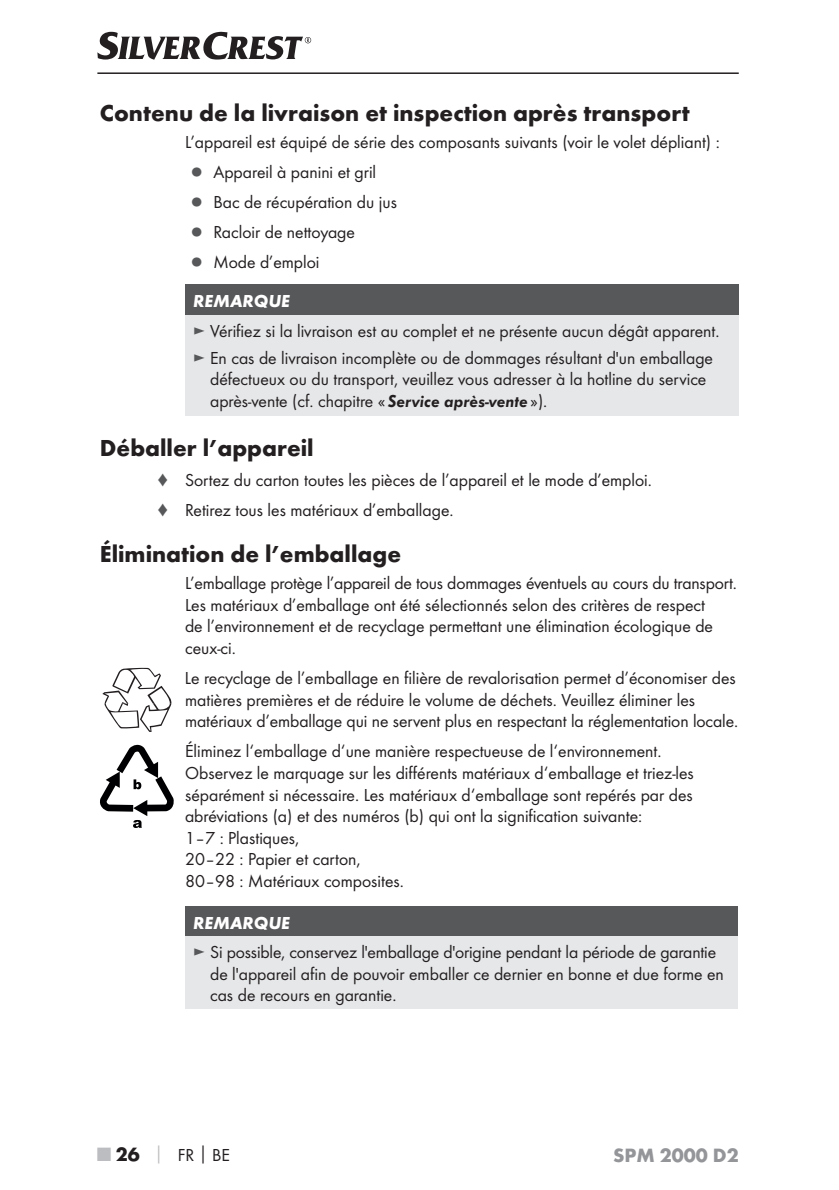
<style>
.page{position:relative;width:839px;height:1190px;background:#fff}
.page>*{position:absolute;margin:0;border:0;box-sizing:border-box;transform-origin:0 0}
.t1{font:700 24px "Futura";color:#231f20}
.t2{font:700 20px "Futura";color:#939598}
.t3{font:18px/21.6px "Futura Boo";color:#231f20}
.t4{font:italic 700 18px "Futura";color:#fff}
.s1{color:#57585a}
.s2{font-family:"Futura Dem Obl"}
.s3{font-family:"Futura";font-weight:700;font-size:20px;color:#bcbdc0}
.s4{font-family:"Futura";font-weight:700;font-size:20px}
.s5{font-family:"Futura";font-weight:700;color:#bcbdc0}
</style>
<div class="page">
<hr style="left:97px;top:72px;width:641px;height:2px;background:#231f20">
<svg style="left:97px;top:32px;width:214px;height:28px"></svg>
<div style="left:185px;top:285px;width:552px;height:30px;background:#57585a"></div>
<div style="left:185px;top:315px;width:552px;height:100px;background:#e6e7e9"></div>
<svg style="left:102px;top:667px;width:69px;height:65px"></svg>
<svg style="left:100px;top:745px;width:74px;height:83px"></svg>
<div style="left:185px;top:906px;width:551px;height:30px;background:#57585a"></div>
<div style="left:185px;top:936px;width:551px;height:73px;background:#e6e7e9"></div>
<h1 class="t1" style="left:100px;top:103px;width:591px">Contenu de la livraison et inspection après transport</h1>
<p class="t3" style="left:185px;top:132px;width:536px">L’appareil est équipé de série des composants suivants (voir le volet dépliant) :</p>
<p class="t3" style="left:191px;top:162px;width:187px"><span class="s1">●</span> Appareil à panini et gril</p>
<p class="t3" style="left:191px;top:192px;width:208px"><span class="s1">●</span> Bac de récupération du jus</p>
<p class="t3" style="left:191px;top:222px;width:166px"><span class="s1">●</span> Racloir de nettoyage</p>
<p class="t3" style="left:191px;top:252px;width:130px"><span class="s1">●</span> Mode d’emploi</p>
<p class="t4" style="left:193px;top:295px;width:98px">REMARQUE</p>
<p class="t3" style="left:193px;top:318px;width:527px;line-height:27.2px"><span class="s1">►</span> Vérifiez si la livraison est au complet et ne présente aucun dégât apparent. <span class="s1">►</span> En cas de livraison incomplète ou de dommages résultant d'un emballage</p>
<p class="t3" style="left:210px;top:369px;width:497px">défectueux ou du transport, veuillez vous adresser à la hotline du service après-vente (cf. chapitre « <span class="s2">Service après-vente</span> »).</p>
<h1 class="t1" style="left:100px;top:438px;width:215px">Déballer l’appareil</h1>
<p class="t3" style="left:157px;top:465px;width:496px;line-height:30.2px"><span class="s1">♦</span> Sortez du carton toutes les pièces de l’appareil et le mode d’emploi. <span class="s1">♦</span> Retirez tous les matériaux d’emballage.</p>
<h1 class="t1" style="left:100px;top:544px;width:302px">Élimination de l’emballage</h1>
<p class="t3" style="left:185px;top:573px;width:553px">L’emballage protège l’appareil de tous dommages éventuels au cours du transport.<br>Les matériaux d’emballage ont été sélectionnés selon des critères de respect<br>de l’environnement et de recyclage permettant une élimination écologique de ceux-ci.</p>
<p class="t3" style="left:185px;top:668px;width:554px">Le recyclage de l’emballage en filière de revalorisation permet d’économiser des matières premières et de réduire le volume de déchets. Veuillez éliminer les matériaux d’emballage qui ne servent plus en respectant la réglementation locale.</p>
<p class="t3" style="left:185px;top:741px;width:510px">Éliminez l‘emballage d‘une manière respectueuse de l‘environnement.<br>Observez le marquage sur les différents matériaux d‘emballage et triez-les séparé ment si nécessaire. Les matériaux d‘emballage sont repérés par des abréviations (a) et des numéros (b) qui ont la signification suivante:<br>1–7 : Plastiques,<br>20–22 : Papier et carton,<br>80–98 : Matériaux composites.</p>
<p class="t4" style="left:193px;top:916px;width:98px">REMARQUE</p>
<p class="t3" style="left:210px;top:942px;width:515px;text-indent:-17px"><span class="s1">►</span> Si possible, conservez l'emballage d'origine pendant la période de garantie de l'appareil afin de pouvoir emballer ce dernier en bonne et due forme en cas de recours en garantie.</p>
<p class="t3" style="left:97px;top:1145px;width:134px"><span class="s3">■</span> <span class="s4">26</span> <span class="s5">│</span> FR│BE</p>
<p class="t2" style="left:612px;top:1147px;width:127px">SPM 2000 D2</p>
</div>
